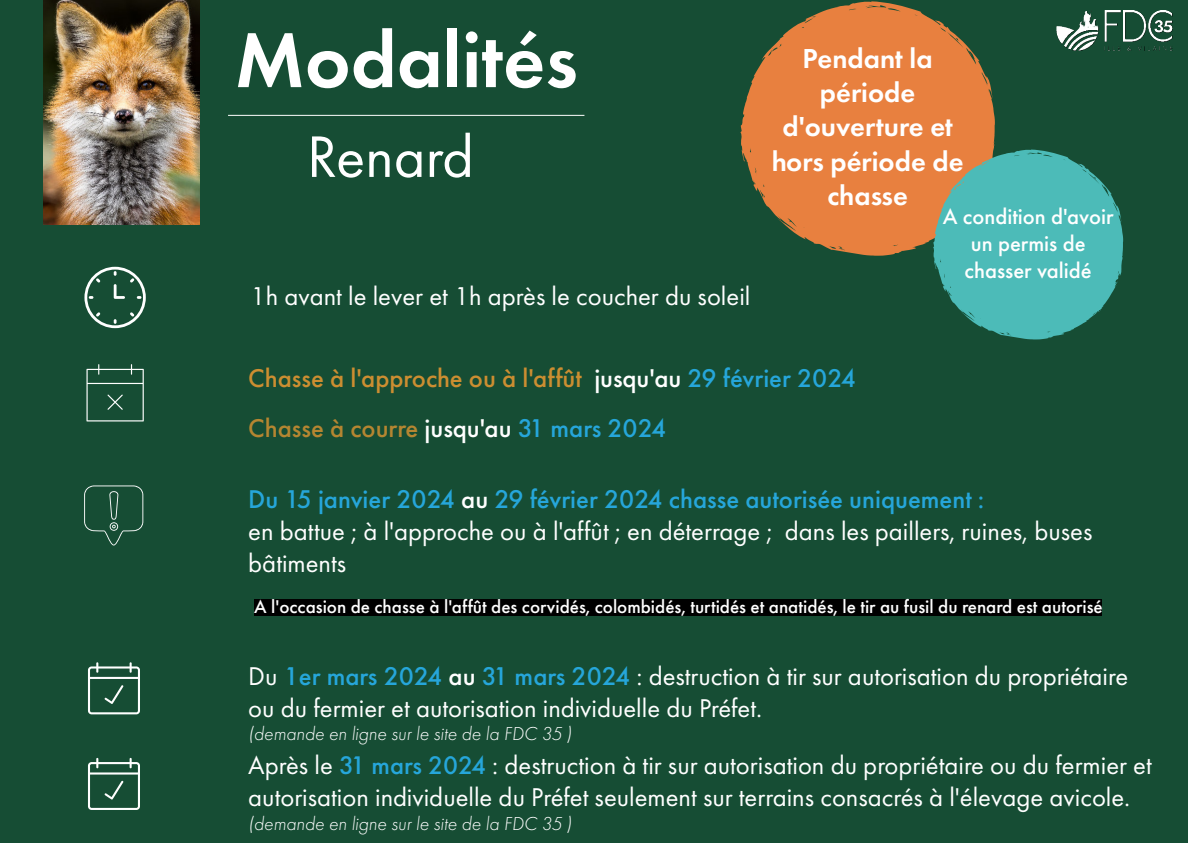
<style>
.page{position:relative;width:1188px;height:843px;background:#fff}
.page>*{position:absolute;margin:0;border:0;box-sizing:border-box;transform-origin:0 0}
.t1{font:600 80.8px "Futura PT";color:#fff}
.t2{font:60.6px "Futura PT";color:#fff}
.t3{font:600 28.5px/34.2px "Futura PT";color:#fff;text-align:center}
.t4{font:26.6px/32px "Futura PT";color:#fff}
.t5{font:500 26.6px/50.6px "Futura PT";color:#cc8e31}
.t6{font:500 22.6px/27.1px "Futura PT";color:#fff;text-align:center}
.t7{font:italic 300 19.4px "Futura PT";color:#fff}
.t8{font:500 19.1px "Futura PT";color:#fff}
.s1{color:#fff}
.s2{color:#26a6da}
.s3{color:#b58631}
.s4{font-weight:500;color:#26a6da}
.s5{font-weight:500}
.s6{font-weight:500;font-size:26.4px;color:#26a6da}
</style>
<div class="page">
<div style="left:0;top:0;width:1188px;height:842px;background:#164d34"></div>
<hr style="left:228px;top:115px;width:356px;height:1px;background:#fff">
<img style="left:44px;top:0;width:155px;height:224px">
<svg style="left:84px;top:267px;width:62px;height:61px"></svg>
<svg style="left:86px;top:364px;width:58px;height:57px"></svg>
<div style="left:254px;top:599px;width:848px;height:17px;background:#000"></div>
<svg style="left:84px;top:485px;width:59px;height:60px"></svg>
<img style="left:1056px;top:10px;width:117px;height:41px">
<svg style="left:88px;top:662px;width:52px;height:52px"></svg>
<svg style="left:88px;top:757px;width:52px;height:52px"></svg>
<svg style="left:740px;top:1px;width:255px;height:255px;fill:#e8803f"></svg>
<svg style="left:933px;top:149px;width:190px;height:190px"></svg>
<h1 class="t1" style="left:235px;top:10px;width:345px">Modalités</h1>
<h2 class="t2" style="left:307px;top:120px;width:169px">Renard</h2>
<p class="t4" style="left:251px;top:280px;width:501px">1h avant le lever et 1h après le coucher du soleil</p>
<p class="t3" style="left:772px;top:41px;width:193px">Pendant la période d'ouverture et hors période de chasse</p>
<p class="t6" style="left:943px;top:202px;width:172px">A condition d'avoir un permis de chasser validé</p>
<p class="t5" style="left:248px;top:352px;width:609px">Chasse à l'approche ou à l'affût <span class="s1">jusqu'au</span> <span class="s2">29 février 2024<br></span><span class="s3">Chasse à courre</span> <span class="s1">jusqu'au</span> <span class="s2">31 mars 2024</span></p>
<p class="t4" style="left:248px;top:482px;width:846px"><span class="s4">Du 15 janvier 2024</span> <span class="s5">au</span> <span class="s4">29 février 2024 chasse autorisée uniquement :<br></span>en battue ; à l'approche ou à l'affût ; en déterrage ; dans les paillers, ruines, buses bâtiments</p>
<p class="t8" style="left:254px;top:595px;width:850px">A l'occasion de chasse à l'affût des corvidés, colombidés, turtidés et anatidés, le tir au fusil du renard est autorisé</p>
<p class="t4" style="left:248px;top:659px;width:881px">Du <span class="s4">1er mars 2024</span> <span class="s5">au</span> <span class="s4">31 mars 2024</span> : destruction à tir sur autorisation du propriétaire ou du fermier et autorisation individuelle du Préfet.</p>
<p class="t7" style="left:248px;top:722px;width:325px">(demande en ligne sur le site de la FDC 35 )</p>
<p class="t4" style="left:248px;top:749px;width:905px">Après le <span class="s6">31 mars 2024</span> : destruction à tir sur autorisation du propriétaire ou du fermier et autorisation individuelle du Préfet seulement sur terrains consacrés à l'élevage avicole.</p>
<p class="t7" style="left:248px;top:812px;width:325px">(demande en ligne sur le site de la FDC 35 )</p>
</div>
